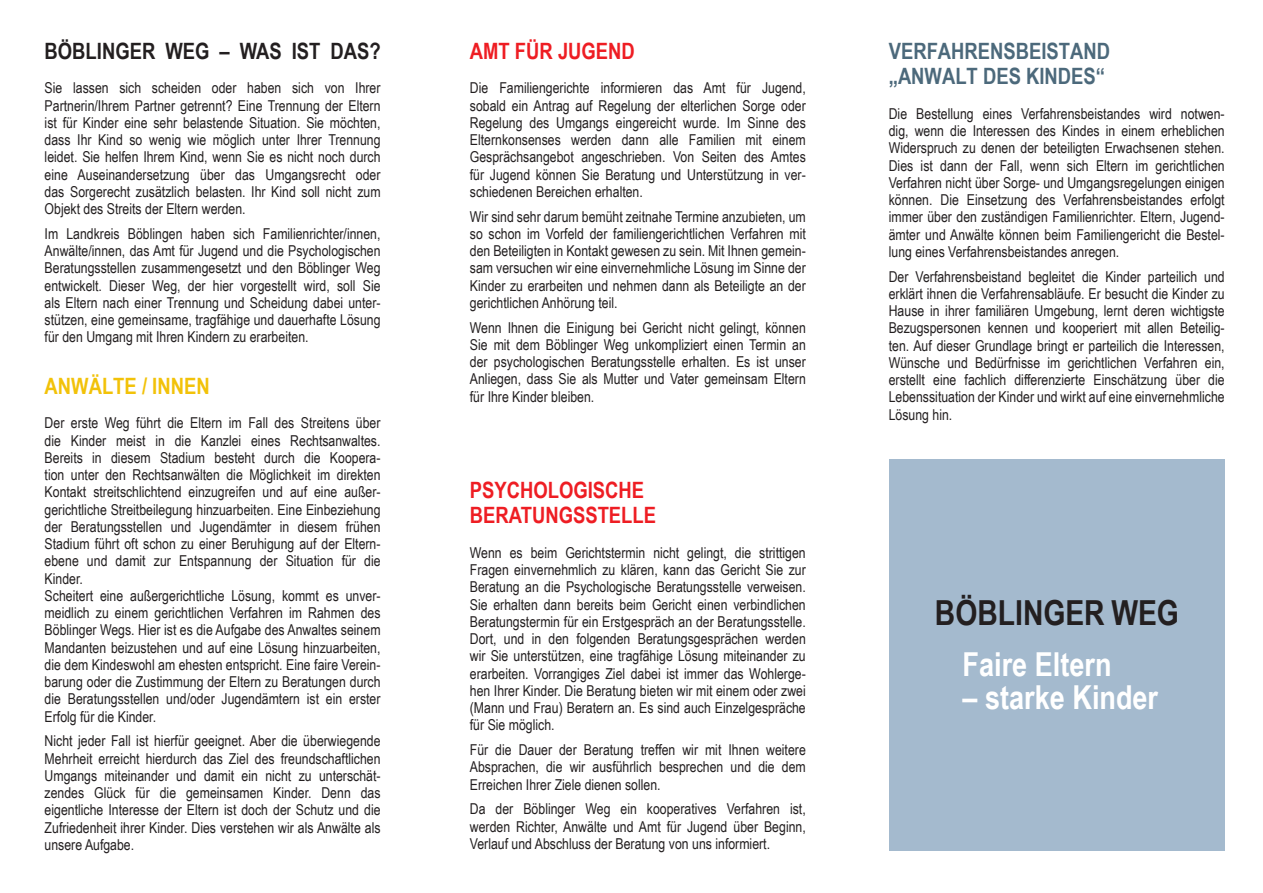
<style>
.page{position:relative;width:1263px;height:893px;background:#fff}
.page>*{position:absolute;margin:0;border:0;box-sizing:border-box;transform-origin:0 0}
.t1{font:700 34.5px "Arial Narrow";color:#231f20}
.t2{font:700 33px "Arial Narrow";color:#fff}
.t3{font:700 22.5px/25.5px "Arial Narrow";color:#ee1d23}
.t4{font:700 22.5px/25.5px "Arial Narrow";color:#4c697b}
.t5{font:700 22.5px "Arial Narrow";color:#231f20}
.t6{font:700 22.5px "Arial Narrow";color:#f2c209}
.t7{font:15px/17.2px "Arial Narrow";color:#231f20;text-align:justify}
</style>
<div class="page">
<div style="left:889px;top:459px;width:336px;height:391px;background:#a4bace"></div>
<h3 class="t5" style="left:45px;top:34px;width:337px">BÖBLINGER WEG – WAS IST DAS?</h3>
<p class="t7" style="left:45px;top:79px;width:337px">Sie lassen sich scheiden oder haben sich von Ihrer Partnerin/Ihrem Partner getrennt? Eine Trennung der Eltern ist für Kinder eine sehr belastende Situation. Sie möchten, dass Ihr Kind so wenig wie möglich unter Ihrer Trennung leidet. Sie helfen Ihrem Kind, wenn Sie es nicht noch durch eine Auseinandersetzung über das Umgangsrecht oder das Sorgerecht zusätzlich belasten. Ihr Kind soll nicht zum Objekt des Streits der Eltern werden.</p>
<p class="t7" style="left:45px;top:224px;width:337px">Im Landkreis Böblingen haben sich Familienrichter/innen, Anwälte/innen, das Amt für Jugend und die Psychologischen Beratungsstellen zusammengesetzt und den Böblinger Weg entwickelt. Dieser Weg, der hier vorgestellt wird, soll Sie als Eltern nach einer Trennung und Scheidung dabei unter&shy;stützen, eine gemeinsame, tragfähige und dauerhafte Lösung für den Umgang mit Ihren Kindern zu erarbeiten.</p>
<h3 class="t6" style="left:45px;top:369px;width:167px">ANWÄLTE / INNEN</h3>
<p class="t7" style="left:45px;top:414px;width:337px;text-align:left">Der erste Weg führt die Eltern im Fall des Streitens über die Kinder meist in die Kanzlei eines Rechtsanwaltes.<br>Bereits in diesem Stadium besteht durch die Koopera&shy;tion unter den Rechtsanwälten die Möglichkeit im direkten Kontakt streitschlichtend einzugreifen und auf eine außer&shy;gerichtliche Streitbeilegung hinzuarbeiten. Eine Einbeziehung der Beratungsstellen und Jugendämter in diesem frühen Stadium führt oft schon zu einer Beruhigung auf der Eltern&shy;ebene und damit zur Entspannung der Situation für die Kinder.<br>Scheitert eine außergerichtliche Lösung, kommt es unver&shy;meidlich zu einem gerichtlichen Verfahren im Rahmen des Böblinger Wegs. Hier ist es die Aufgabe des Anwaltes seinem Mandanten beizustehen und auf eine Lösung hinzuarbeiten, die dem Kindeswohl am ehesten entspricht. Eine faire Verein&shy;barung oder die Zustimmung der Eltern zu Beratungen durch die Beratungsstellen und/oder Jugendämtern ist ein erster Erfolg für die Kinder.</p>
<p class="t7" style="left:45px;top:732px;width:337px">Nicht jeder Fall ist hierfür geeignet. Aber die überwiegende Mehrheit erreicht hierdurch das Ziel des freundschaftlichen Umgangs miteinander und damit ein nicht zu unterschät&shy;zendes Glück für die gemeinsamen Kinder. Denn das eigentliche Interesse der Eltern ist doch der Schutz und die Zufriedenheit ihrer Kinder. Dies verstehen wir als Anwälte als unsere Aufgabe.</p>
<h3 class="t3" style="left:470px;top:37px;width:167px">AMT FÜR JUGEND</h3>
<p class="t7" style="left:470px;top:79px;width:337px">Die Familiengerichte informieren das Amt für Jugend, sobald ein Antrag auf Regelung der elterlichen Sorge oder Regelung des Umgangs eingereicht wurde. Im Sinne des Elternkonsenses werden dann alle Familien mit einem Gesprächsangebot angeschrieben. Von Seiten des Amtes für Jugend können Sie Beratung und Unterstützung in ver&shy;schiedenen Bereichen erhalten.</p>
<p class="t7" style="left:470px;top:207px;width:337px">Wir sind sehr darum bemüht zeitnahe Termine anzubieten, um so schon im Vorfeld der familiengerichtlichen Verfahren mit den Beteiligten in Kontakt gewesen zu sein. Mit Ihnen gemein&shy;sam versuchen wir eine einvernehmliche Lösung im Sinne der Kinder zu erarbeiten und nehmen dann als Beteiligte an der gerichtlichen Anhörung teil.</p>
<p class="t7" style="left:470px;top:318px;width:337px">Wenn Ihnen die Einigung bei Gericht nicht gelingt, können Sie mit dem Böblinger Weg unkompliziert einen Termin an der psychologischen Beratungsstelle erhalten. Es ist unser Anliegen, dass Sie als Mutter und Vater gemeinsam Eltern für Ihre Kinder bleiben.</p>
<h3 class="t3" style="left:470px;top:476px;width:188px">PSYCHOLOGISCHE<br>BERATUNGSSTELLE</h3>
<p class="t7" style="left:470px;top:543px;width:337px">Wenn es beim Gerichtstermin nicht gelingt, die strittigen Fragen einvernehmlich zu klären, kann das Gericht Sie zur Beratung an die Psychologische Beratungsstelle verweisen.<br>Sie erhalten dann bereits beim Gericht einen verbindlichen Beratungstermin für ein Erstgespräch an der Beratungsstelle.<br>Dort, und in den folgenden Beratungsgesprächen werden wir Sie unterstützen, eine tragfähige Lösung miteinander zu erarbeiten. Vorrangiges Ziel dabei ist immer das Wohlerge&shy;hen Ihrer Kinder. Die Beratung bieten wir mit einem oder zwei (Mann und Frau) Beratern an. Es sind auch Einzelgespräche für Sie möglich.</p>
<p class="t7" style="left:470px;top:741px;width:337px">Für die Dauer der Beratung treffen wir mit Ihnen weitere Absprachen, die wir ausführlich besprechen und die dem Erreichen Ihrer Ziele dienen sollen.</p>
<p class="t7" style="left:470px;top:800px;width:337px">Da der Böblinger Weg ein kooperatives Verfahren ist, werden Richter, Anwälte und Amt für Jugend über Beginn, Verlauf und Abschluss der Beratung von uns informiert.</p>
<h3 class="t4" style="left:889px;top:37px;width:223px">VERFAHRENSBEISTAND „ANWALT DES KINDES“</h3>
<p class="t7" style="left:889px;top:104px;width:337px">Die Bestellung eines Verfahrensbeistandes wird notwen&shy;dig, wenn die Interessen des Kindes in einem erheblichen Widerspruch zu denen der beteiligten Erwachsenen stehen.<br>Dies ist dann der Fall, wenn sich Eltern im gerichtlichen Verfahren nicht über Sorge- und Umgangsregelungen einigen können. Die Einsetzung des Verfahrensbeistandes erfolgt immer über den zuständigen Familienrichter. Eltern, Jugend&shy;ämter und Anwälte können beim Familiengericht die Bestel&shy;lung eines Verfahrensbeistandes anregen.</p>
<p class="t7" style="left:889px;top:267px;width:337px">Der Verfahrensbeistand begleitet die Kinder parteilich und erklärt ihnen die Verfahrensabläufe. Er besucht die Kinder zu Hause in ihrer familiären Umgebung, lernt deren wichtigste Bezugspersonen kennen und kooperiert mit allen Beteilig&shy;ten. Auf dieser Grundlage bringt er parteilich die Interessen, Wünsche und Bedürfnisse im gerichtlichen Verfahren ein, erstellt eine fachlich differenzierte Einschätzung über die Lebenssituation der Kinder und wirkt auf eine einvernehmliche Lösung hin.</p>
<h1 class="t1" style="left:935px;top:586px;width:245px">BÖBLINGER WEG</h1>
<h2 class="t2" style="left:963px;top:639px;width:150px">Faire Eltern</h2>
<h2 class="t2" style="left:963px;top:672px;width:197px">– starke Kinder</h2>
</div>
